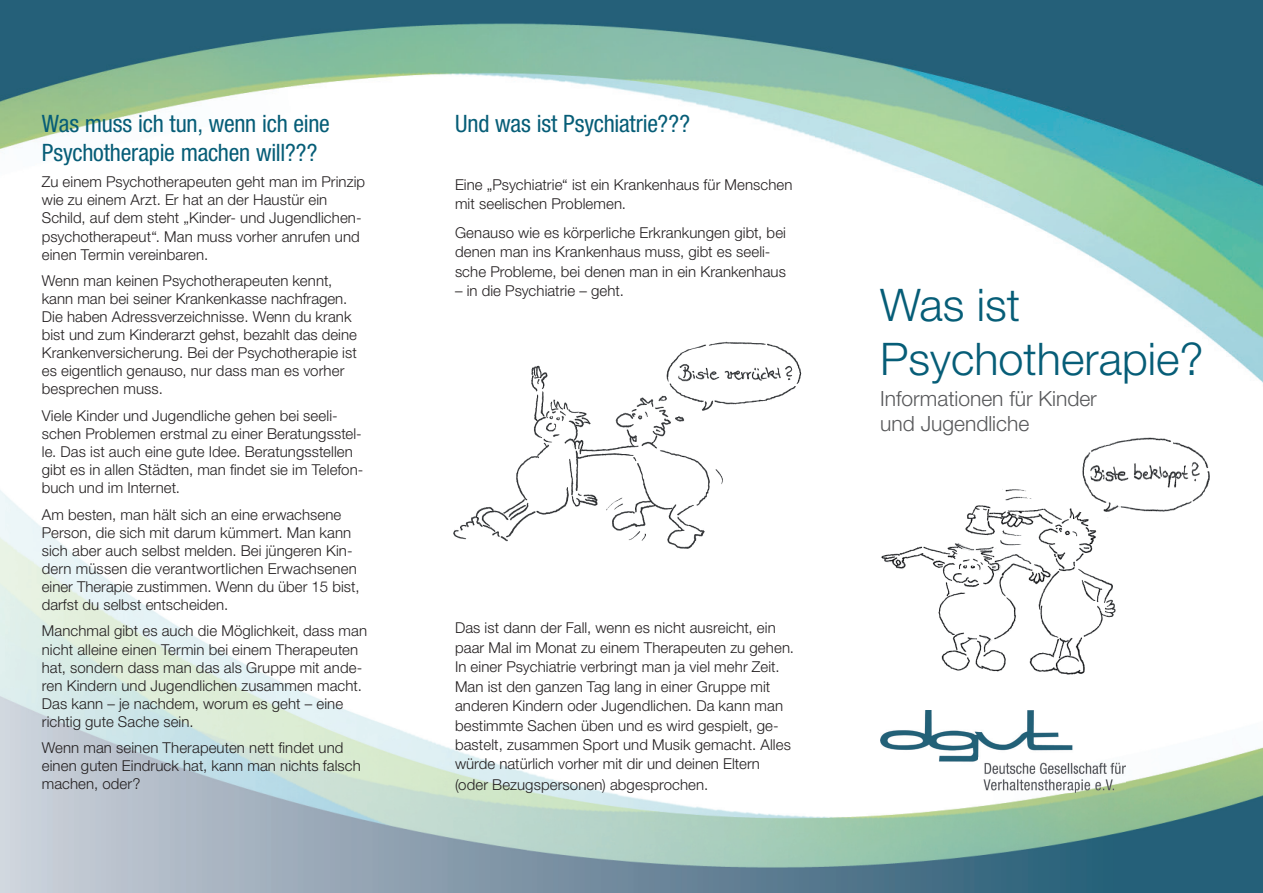
<style>
.page{position:relative;width:1263px;height:893px;background:#fff}
.page>*{position:absolute;margin:0;border:0;box-sizing:border-box;transform-origin:0 0}
.t1{font:300 45px/53.6px "Helvetica Neue LT Pro";color:#065d77}
.t2{font:condensed 24px/28.8px "Helvetica Neue LT Pro";letter-spacing:-.01em;color:#065d77}
.t3{font:300 21px/25.5px "Helvetica Neue LT Pro";color:#57585a}
.t4{font:300 15px/18px "Helvetica Neue LT Pro";letter-spacing:.005em;color:#231f20}
</style>
<div class="page">
<img style="left:0;top:0;width:1263px;height:893px">
<img style="left:880px;top:710px;width:245px;height:82px">
<img style="left:880px;top:485px;width:248px;height:192px">
<img style="left:1080px;top:438px;width:135px;height:74px">
<img style="left:451px;top:340px;width:353px;height:211px">
<h2 class="t2" style="left:42px;top:109px;width:290px">Was muss ich tun, wenn ich eine<br>Psychotherapie machen will???</h2>
<p class="t4" style="left:42px;top:173px;width:325px">Zu einem Psychotherapeuten geht man im Prinzip wie zu einem Arzt. Er hat an der Haustür ein Schild, auf dem steht „Kinder- und Jugendlichen&shy;psychotherapeut“. Man muss vorher anrufen und einen Termin vereinbaren.</p>
<p class="t4" style="left:42px;top:271px;width:317px">Wenn man keinen Psychotherapeuten kennt, kann man bei seiner Krankenkasse nachfragen.<br>Die haben Adressverzeichnisse. Wenn du krank bist und zum Kinderarzt gehst, bezahlt das deine Krankenversicherung. Bei der Psychotherapie ist es eigentlich genauso, nur dass man es vorher besprechen muss.</p>
<p class="t4" style="left:42px;top:406px;width:323px">Viele Kinder und Jugendliche gehen bei seeli&shy;schen Problemen erstmal zu einer Beratungsstel&shy;le. Das ist auch eine gute Idee. Beratungsstellen gibt es in allen Städten, man findet sie im Telefon&shy;buch und im Internet.</p>
<p class="t4" style="left:42px;top:505px;width:319px">Am besten, man hält sich an eine erwachsene Person, die sich mit darum kümmert. Man kann sich aber auch selbst melden. Bei jüngeren Kin&shy;dern müssen die verantwortlichen Erwachsenen einer Therapie zustimmen. Wenn du über 15 bist, darfst du selbst entscheiden.</p>
<p class="t4" style="left:42px;top:622px;width:327px">Manchmal gibt es auch die Möglichkeit, dass man nicht alleine einen Termin bei einem Therapeuten hat, sondern dass man das als Gruppe mit ande&shy;ren Kindern und Jugendlichen zusammen macht.<br>Das kann – je nachdem, worum es geht – eine richtig gute Sache sein.</p>
<p class="t4" style="left:42px;top:739px;width:320px">Wenn man seinen Therapeuten nett findet und einen guten Eindruck hat, kann man nichts falsch machen, oder?</p>
<h2 class="t2" style="left:455px;top:109px;width:237px">Und was ist Psychiatrie???</h2>
<p class="t4" style="left:455px;top:174px;width:339px;line-height:19.5px">Eine „Psychiatrie“ ist ein Krankenhaus für Menschen mit seelischen Problemen.</p>
<p class="t4" style="left:455px;top:222px;width:333px;line-height:19.5px">Genauso wie es körperliche Erkrankungen gibt, bei denen man ins Krankenhaus muss, gibt es seeli&shy;sche Probleme, bei denen man in ein Krankenhaus</p>
<p class="t4" style="left:455px;top:282px;width:170px">– in die Psychiatrie – geht.</p>
<p class="t4" style="left:455px;top:618px;width:340px;line-height:19.4px">Das ist dann der Fall, wenn es nicht ausreicht, ein paar Mal im Monat zu einem Therapeuten zu gehen.<br>In einer Psychiatrie verbringt man ja viel mehr Zeit.<br>Man ist den ganzen Tag lang in einer Gruppe mit anderen Kindern oder Jugendlichen. Da kann man bestimmte Sachen üben und es wird gespielt, ge&shy;bastelt, zusammen Sport und Musik gemacht. Alles würde natürlich vorher mit dir und deinen Eltern</p>
<p class="t4" style="left:455px;top:775px;width:255px">(oder Bezugspersonen) abgesprochen.</p>
<h1 class="t1" style="left:880px;top:277px;width:325px">Was ist<br>Psychotherapie?</h1>
<h3 class="t3" style="left:880px;top:385px;width:218px">Informationen für Kinder und Jugendliche</h3>
</div>
